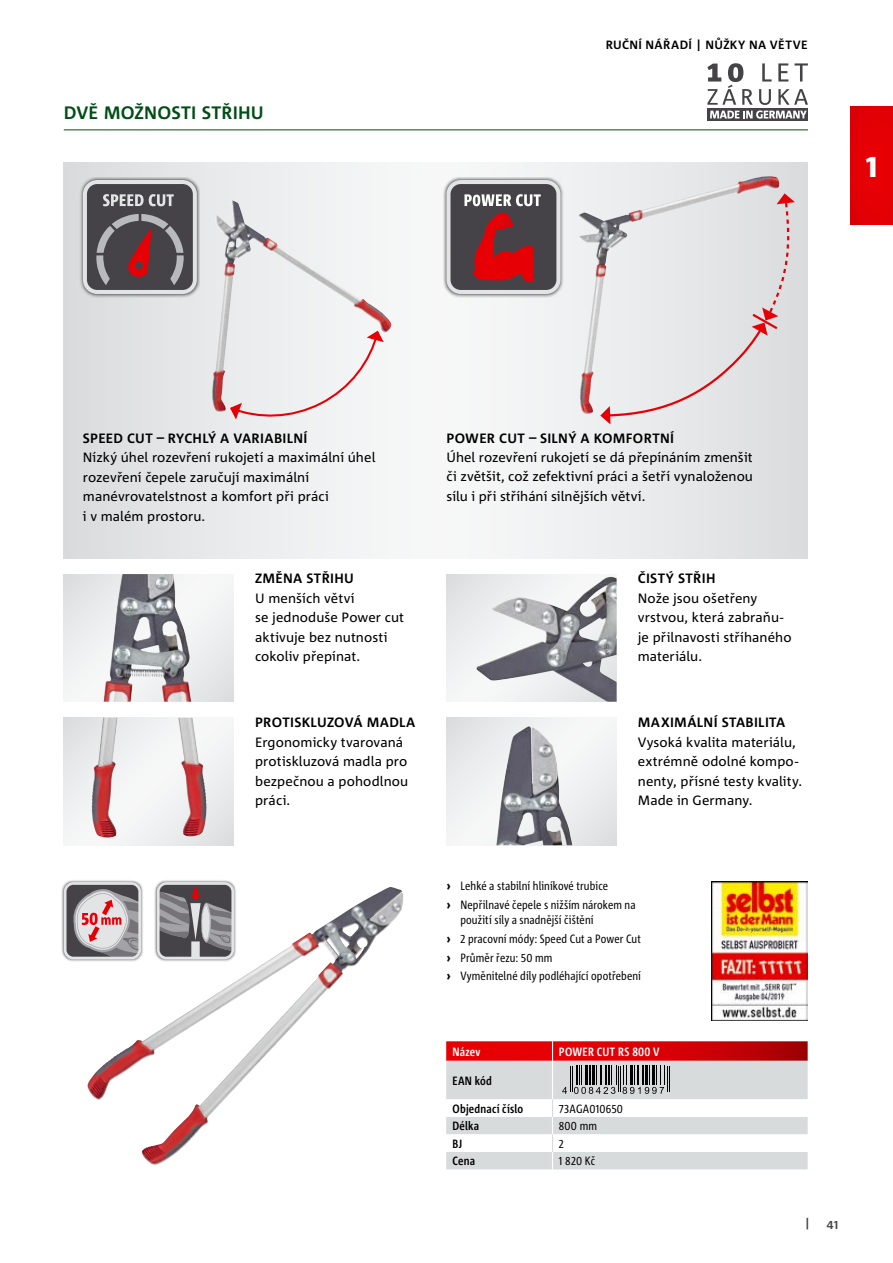
<style>
.page{position:relative;width:893px;height:1263px;background:#fff}
.page>*{position:absolute;margin:0;border:0;box-sizing:border-box;transform-origin:0 0}
.t1{font:800 30px "Corpid E1 s";color:#fff}
.t2{font:700 18px "Corpid E1 s";letter-spacing:-.02em;color:#004d16}
.t3{font:13.5px/19.5px "Corpid E1 s";letter-spacing:.005em;color:#000}
.t4{font:700 13.5px "Corpid E1 s";letter-spacing:-.005em;color:#000}
.t5{font:12px/18.8px "Corpid E1 s Cd";letter-spacing:.01em;color:#000}
.t6{font:700 12px "Corpid E1 s Cd";letter-spacing:.015em;color:#000}
.t7{font:700 12px "Corpid E1 s";color:#000}
.t8{font:700 12px "Corpid E1 s Cd";letter-spacing:.01em;color:#fff}
.t9{font:700 12px "Corpid E1 s";color:#454347}
.s1{font-family:"Corpid E1 s";font-weight:800}
</style>
<div class="page">
<svg style="left:64px;top:162px;width:744px;height:396px"></svg>
<div style="left:79px;top:177px;width:121px;height:121px;background:#000;opacity:.75"></div>
<svg style="left:83px;top:180px;width:114px;height:114px;background:#71676a"></svg>
<div style="left:443px;top:177px;width:121px;height:121px;background:#000;opacity:.75"></div>
<svg style="left:446px;top:180px;width:114px;height:114px;background:#7d5458"></svg>
<img style="left:578px;top:176px;width:190px;height:201px">
<svg style="left:600px;top:193px;width:195px;height:231px;background:#e1dee0"></svg>
<img style="left:212px;top:200px;width:23px;height:212px">
<div style="left:228px;top:329px;width:156px;height:92px;background:#eff0f1"></div>
<div style="left:707px;top:108px;width:101px;height:12px;background:#454347"></div>
<svg style="left:707px;top:63px;width:101px;height:56px"></svg>
<svg style="left:64px;top:574px;width:170px;height:128px"></svg>
<img style="left:104px;top:574px;width:87px;height:128px">
<svg style="left:446px;top:574px;width:167px;height:128px"></svg>
<img style="left:476px;top:577px;width:141px;height:125px">
<svg style="left:446px;top:718px;width:171px;height:127px"></svg>
<img style="left:496px;top:726px;width:76px;height:119px">
<img style="left:64px;top:718px;width:170px;height:95px">
<img style="left:61px;top:813px;width:409px;height:357px">
<div style="left:62px;top:879px;width:82px;height:83px;background:#000;opacity:.75"></div>
<svg style="left:64px;top:882px;width:77px;height:77px;background:#a8999c"></svg>
<img style="left:711px;top:882px;width:97px;height:138px">
<div style="left:155px;top:879px;width:82px;height:83px;background:#000;opacity:.75"></div>
<svg style="left:157px;top:882px;width:77px;height:77px;background:#838083"></svg>
<hr style="left:64px;top:129px;width:744px;height:1px;background:#004d16">
<div style="left:850px;top:106px;width:43px;height:118px;background:#e40005"></div>
<svg style="left:446px;top:1041px;width:362px;height:128px"></svg>
<h2 class="t2" style="left:64px;top:101px;width:202px">DVĚ MOŽNOSTI STŘIHU</h2>
<p class="t7" style="left:606px;top:37px;width:204px">RUČNÍ NÁŘADÍ | NŮŽKY NA VĚTVE</p>
<h1 class="t1" style="left:866px;top:148px;width:13px">1</h1>
<p class="t4" style="left:83px;top:429px;width:226px">SPEED CUT – RYCHLÝ A VARIABILNÍ</p>
<p class="t3" style="left:83px;top:447px;width:294px">Nízký úhel rozevření rukojetí a maximální úhel rozevření čepele zaručují maximální manévrovatelstnost a komfort při práci<br>i v malém prostoru.</p>
<p class="t4" style="left:255px;top:570px;width:101px">ZMĚNA STŘIHU</p>
<p class="t3" style="left:255px;top:588px;width:151px">U menších větví<br>se jednoduše Power cut aktivuje bez nutnosti cokoliv přepínat.</p>
<p class="t4" style="left:255px;top:714px;width:162px">PROTISKLUZOVÁ MADLA</p>
<p class="t3" style="left:255px;top:732px;width:155px">Ergonomicky tvarovaná protiskluzová madla pro bezpečnou a pohodlnou práci.</p>
<p class="t4" style="left:446px;top:429px;width:229px">POWER CUT – SILNÝ A KOMFORTNÍ</p>
<p class="t3" style="left:446px;top:447px;width:308px;text-align:justify">Úhel rozevření rukojetí se dá přepínáním zmenšit či zvětšit, což zefektivní práci a šetří vynaloženou sílu i při stříhání silnějších větví.</p>
<p class="t4" style="left:638px;top:570px;width:80px">ČISTÝ STŘIH</p>
<p class="t3" style="left:638px;top:588px;width:155px">Nože jsou ošetřeny vrstvou, která zabraňu&shy;je přilnavosti stříhaného materiálu.</p>
<p class="t4" style="left:638px;top:714px;width:149px">MAXIMÁLNÍ STABILITA</p>
<p class="t3" style="left:638px;top:732px;width:166px">Vysoká kvalita materiálu, extrémně odolné kompo&shy;nenty, přísné testy kvality.<br>Made in Germany.</p>
<p class="t5" style="left:446px;top:876px;width:191px"><span class="s1">›</span> Lehké a stabilní hliníkové trubice<br><span class="s1">›</span> Nepřilnavé čepele s nižším nárokem na</p>
<p class="t5" style="left:446px;top:910px;width:196px;text-indent:14px">použití síly a snadnější čištění<br><span class="s1">›</span> 2 pracovní módy: Speed Cut a Power Cut <span class="s1">›</span> Průměr řezu: 50 mm<br><span class="s1">›</span> Vyměnitelné díly podléhající opotřebení</p>
<p class="t8" style="left:453px;top:1044px;width:29px">Název</p>
<p class="t8" style="left:559px;top:1044px;width:103px">POWER CUT RS 800 V</p>
<p class="t6" style="left:453px;top:1073px;width:41px">EAN kód</p>
<p class="t6" style="left:453px;top:1101px;width:72px">Objednací číslo</p>
<p class="t5" style="left:559px;top:1099px;width:66px">73AGA010650</p>
<p class="t6" style="left:453px;top:1118px;width:28px">Délka</p>
<p class="t5" style="left:559px;top:1116px;width:40px">800 mm</p>
<p class="t6" style="left:453px;top:1136px;width:11px">BJ</p>
<p class="t5" style="left:559px;top:1134px;width:7px">2</p>
<p class="t6" style="left:453px;top:1153px;width:24px">Cena</p>
<p class="t5" style="left:559px;top:1151px;width:38px">1 820 Kč</p>
<p class="t9" style="left:804px;top:1216px;width:8px">|</p>
<p class="t9" style="left:827px;top:1217px;width:13px">41</p>
</div>
